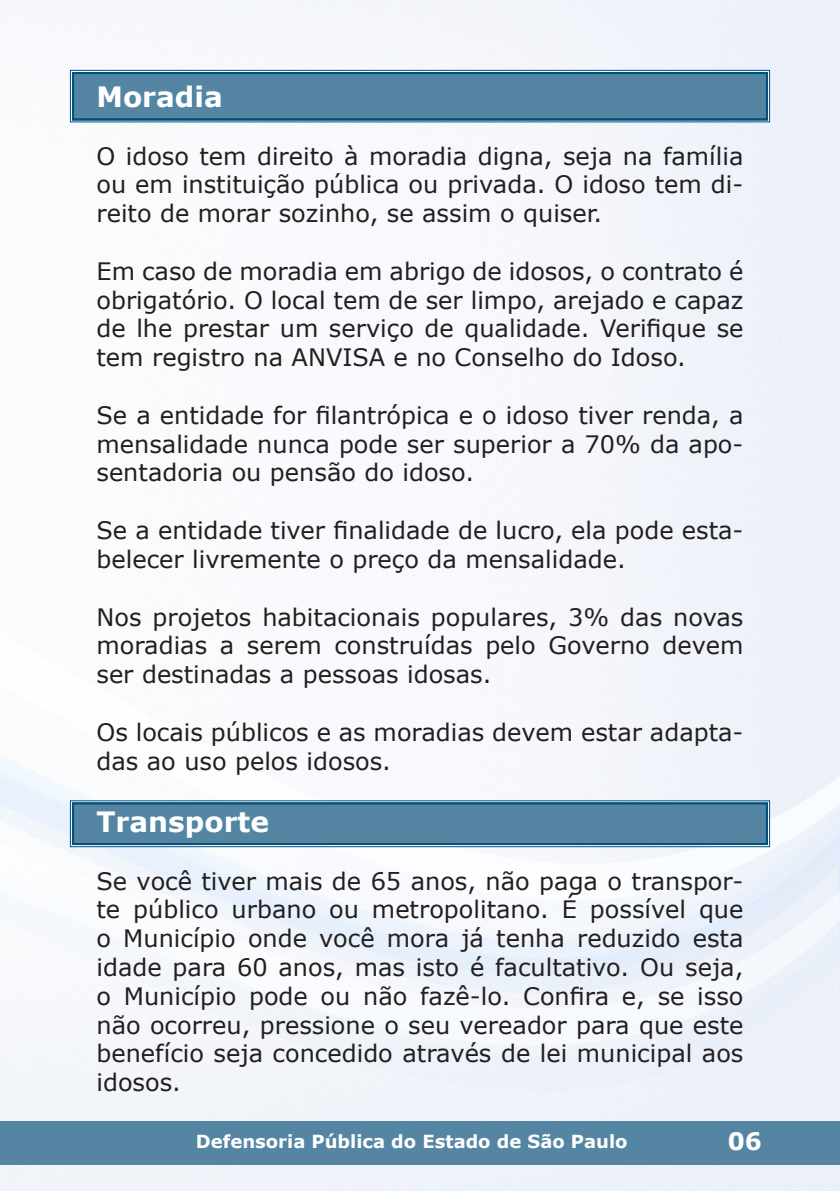
<style>
.page{position:relative;width:840px;height:1191px;background:#fff}
.page>*{position:absolute;margin:0;border:0;box-sizing:border-box;transform-origin:0 0}
.t1{font:700 28px "Verdana";color:#fff}
.t2{font:24px/28.8px "Verdana";color:#231f20;text-align:justify}
.t3{font:700 24px "Verdana";color:#fff}
.t4{font:700 18px "Verdana";color:#fff}
</style>
<div class="page">
<img style="left:0;top:0;width:839px;height:1191px">
<div style="left:0;top:1121px;width:838px;height:44px;background:#5486a4"></div>
<svg style="left:70px;top:800px;width:699px;height:47px;background:#5889a6"></svg>
<div style="left:72px;top:802px;width:695px;height:43px;border:2px solid #00507a"></div>
<svg style="left:70px;top:70px;width:699px;height:53px;background:#5788a6"></svg>
<div style="left:72px;top:72px;width:695px;height:48px;border:2px solid #00507a"></div>
<p class="t1" style="left:96px;top:79px;width:128px">Moradia</p>
<p class="t2" style="left:96px;top:141px;width:648px">O idoso tem direito à moradia digna, seja na família ou em instituição pública ou privada. O idoso tem di&shy;reito de morar sozinho, se assim o quiser.</p>
<p class="t2" style="left:96px;top:256px;width:648px">Em caso de moradia em abrigo de idosos, o contrato é obrigatório. O local tem de ser limpo, arejado e capaz de lhe prestar um serviço de qualidade. Verifique se tem registro na ANVISA e no Conselho do Idoso.</p>
<p class="t2" style="left:96px;top:400px;width:648px">Se a entidade for filantrópica e o idoso tiver renda, a mensalidade nunca pode ser superior a 70% da apo&shy;sentadoria ou pensão do idoso.</p>
<p class="t2" style="left:96px;top:515px;width:648px">Se a entidade tiver finalidade de lucro, ela pode esta&shy;belecer livremente o preço da mensalidade.</p>
<p class="t2" style="left:96px;top:601px;width:648px">Nos projetos habitacionais populares, 3% das novas moradias a serem construídas pelo Governo devem ser destinadas a pessoas idosas.</p>
<p class="t2" style="left:96px;top:717px;width:648px">Os locais públicos e as moradias devem estar adapta&shy;das ao uso pelos idosos.</p>
<p class="t1" style="left:96px;top:804px;width:174px">Transporte</p>
<p class="t2" style="left:96px;top:865px;width:648px">Se você tiver mais de 65 anos, não paga o transpor&shy;te público urbano ou metropolitano. É possível que o Município onde você mora já tenha reduzido esta idade para 60 anos, mas isto é facultativo. Ou seja, o Município pode ou não fazê-lo. Confira e, se isso não ocorreu, pressione o seu vereador para que este benefício seja concedido através de lei municipal aos idosos.</p>
<p class="t4" style="left:196px;top:1129px;width:433px">Defensoria Pública do Estado de São Paulo</p>
<p class="t3" style="left:727px;top:1125px;width:36px">06</p>
</div>
